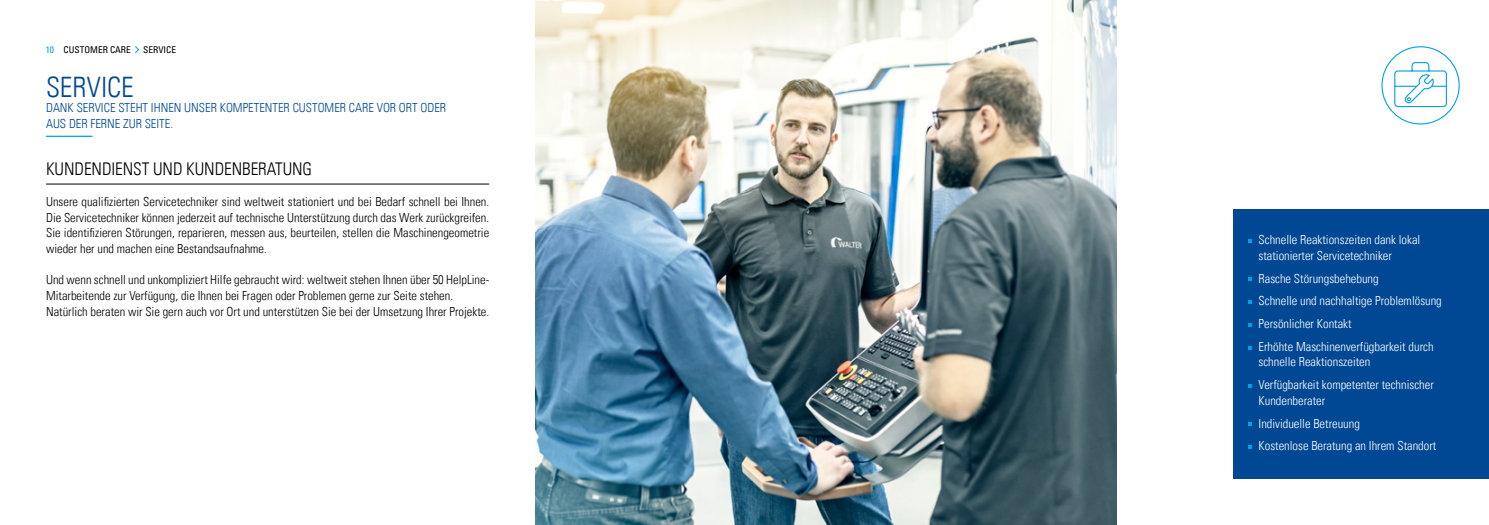
<style>
.page{position:relative;width:1489px;height:525px;background:#fff}
.page>*{position:absolute;margin:0;border:0;box-sizing:border-box;transform-origin:0 0}
.t1{font:28.12px "Univers Com 47 Light Cond";color:#004893}
.t2{font:17.5px "Univers Com 47 Light Cond";letter-spacing:-.005em;color:#000}
.t3{font:12.5px/15.6px "Univers Com 47 Light Cond";color:#000;text-align:justify}
.t4{font:12.5px/22.8px "Univers Com 47 Light Cond";color:#fff}
.t5{font:12.5px/16.2px "Univers Com 47 Light Cond";color:#004893}
.t6{font:condensed 9.38px "Univers Com 57";color:#000}
.s1{color:#00a2e2}
</style>
<div class="page">
<svg style="left:135px;top:46px;width:5px;height:8px"></svg>
<hr style="left:46px;top:136px;width:46px;height:1px;background:#00a2e2">
<hr style="left:46px;top:183px;width:443px;height:1px;background:#000">
<img style="left:535px;top:0;width:581px;height:524px">
<div style="left:1233px;top:209px;width:255px;height:269px;background:#004893"></div>
<svg style="left:1248px;top:239px;width:3px;height:4px"></svg>
<svg style="left:1248px;top:277px;width:3px;height:4px"></svg>
<svg style="left:1248px;top:300px;width:3px;height:4px"></svg>
<svg style="left:1248px;top:422px;width:3px;height:4px"></svg>
<svg style="left:1248px;top:445px;width:3px;height:4px"></svg>
<svg style="left:1381px;top:46px;width:78px;height:79px"></svg>
<p class="t6" style="left:46px;top:44px;width:87px"><span class="s1">10</span> CUSTOMER CARE</p>
<p class="t6" style="left:143px;top:44px;width:34px">SERVICE</p>
<h1 class="t1" style="left:46px;top:70px;width:89px">SERVICE</h1>
<p class="t5" style="left:46px;top:99px;width:401px">DANK SERVICE STEHT IHNEN UNSER KOMPETENTER CUSTOMER CARE VOR ORT ODER<br>AUS DER FERNE ZUR SEITE.</p>
<h2 class="t2" style="left:46px;top:158px;width:267px">KUNDENDIENST UND KUNDENBERATUNG</h2>
<p class="t3" style="left:46px;top:194px;width:444px">Unsere qualifizierten Servicetechniker sind weltweit stationiert und bei Bedarf schnell bei Ihnen.<br>Die Servicetechniker können jederzeit auf technische Unterstützung durch das Werk zurückgreifen.<br>Sie identifizieren Störungen, reparieren, messen aus, beurteilen, stellen die Maschinengeometrie wieder her und machen eine Bestandsaufnahme.</p>
<p class="t3" style="left:46px;top:272px;width:444px;text-align:left">Und wenn schnell und unkompliziert Hilfe gebraucht wird: weltweit stehen Ihnen über 50 HelpLine-<br>Mitarbeitende zur Verfügung, die Ihnen bei Fragen oder Problemen gerne zur Seite stehen.<br>Natürlich beraten wir Sie gern auch vor Ort und unterstützen Sie bei der Umsetzung Ihrer Projekte.</p>
<p class="t4" style="left:1258px;top:232px;width:163px;line-height:15.6px">Schnelle Reaktionszeiten dank lokal stationierter Servicetechniker</p>
<p class="t4" style="left:1258px;top:266px;width:185px">Rasche Störungsbehebung<br>Schnelle und nachhaltige Problemlösung<br>Persönlicher Kontakt<br>Erhöhte Maschinenverfügbarkeit durch</p>
<p class="t4" style="left:1258px;top:350px;width:177px">schnelle Reaktionszeiten<br>Verfügbarkeit kompetenter technischer</p>
<p class="t4" style="left:1258px;top:389px;width:179px">Kundenberater<br>Individuelle Betreuung<br>Kostenlose Beratung an Ihrem Standort</p>
</div>
